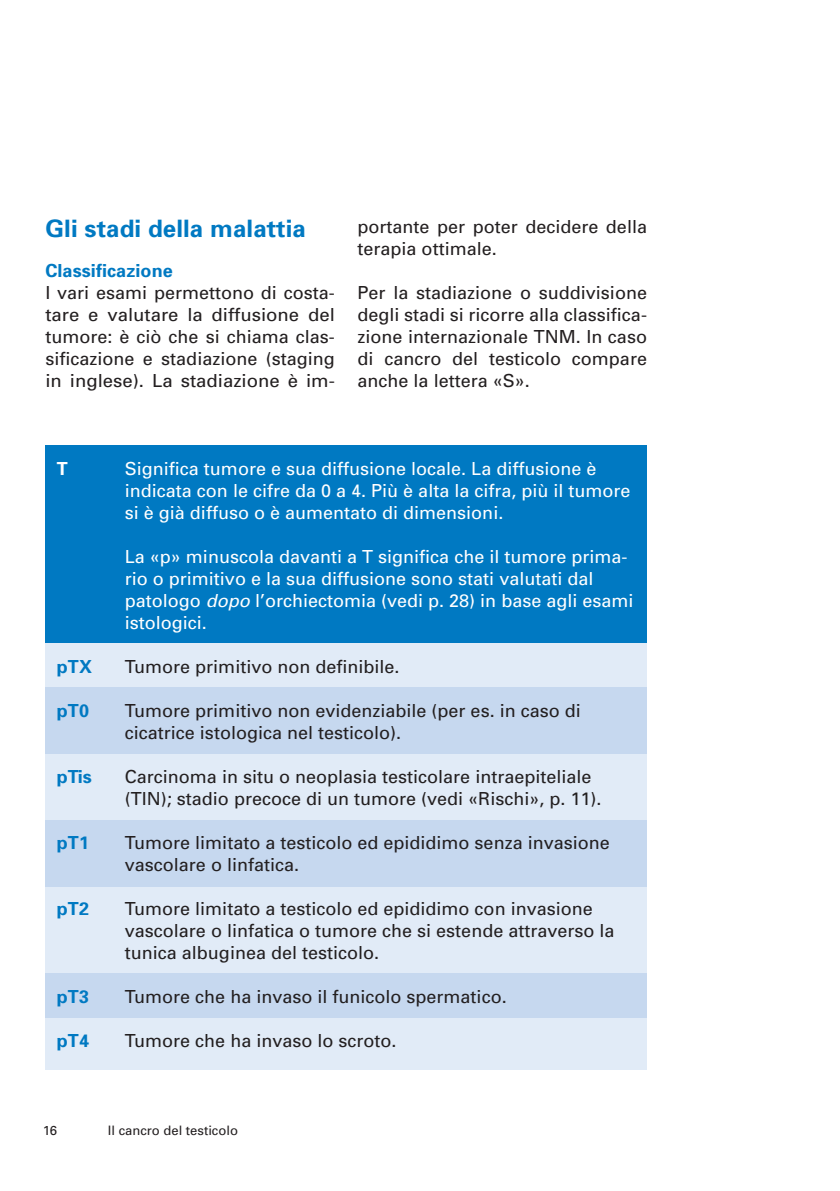
<style>
.page{position:relative;width:840px;height:1191px;background:#fff}
.page>*{position:absolute;margin:0;border:0;box-sizing:border-box;transform-origin:0 0}
.t1{font:700 24px "Univers";letter-spacing:.005em;color:#0079c2}
.t2{font:18px/22px "Univers";color:#231f20}
.t3{font:18px/22px "Univers";color:#fff}
.t4{font:700 18px "Univers";letter-spacing:.005em;color:#0079c2}
.t5{font:700 18px "Univers";color:#fff}
.t6{font:13px "Univers";color:#231f20}
.s1{font-style:italic}
</style>
<div class="page">
<div style="left:45px;top:453px;width:601px;height:616px;background:#e1ebf7"></div>
<div style="left:45px;top:445px;width:601px;height:197px;background:#0079c2"></div>
<div style="left:45px;top:687px;width:601px;height:66px;background:#c6d8ef"></div>
<div style="left:45px;top:820px;width:601px;height:66px;background:#c6d8ef"></div>
<div style="left:45px;top:974px;width:601px;height:44px;background:#c6d8ef"></div>
<h1 class="t1" style="left:45px;top:213px;width:262px">Gli stadi della malattia</h1>
<p class="t4" style="left:45px;top:259px;width:129px">Classificazione</p>
<p class="t2" style="left:45px;top:281px;width:291px;text-align:justify">I vari esami permettono di costa&shy;tare e valutare la diffusione del tumore: è ciò che si chiama clas&shy;sificazione e stadiazione (staging in inglese). La stadiazione è im-</p>
<p class="t2" style="left:357px;top:215px;width:291px">portante per poter decidere della terapia ottimale.</p>
<p class="t2" style="left:357px;top:281px;width:291px;text-align:justify">Per la stadiazione o suddivisione degli stadi si ricorre alla classifica&shy;zione internazionale TNM. In caso di cancro del testicolo compare anche la lettera «S».</p>
<p class="t5" style="left:57px;top:457px;width:12px">T</p>
<p class="t3" style="left:125px;top:457px;width:507px">Significa tumore e sua diffusione locale. La diffusione è indicata con le cifre da 0 a 4. Più è alta la cifra, più il tumore si è già diffuso o è aumentato di dimensioni.</p>
<p class="t3" style="left:125px;top:545px;width:510px">La «p» minuscola davanti a T significa che il tumore prima&shy;rio o primitivo e la sua diffusione sono stati valutati dal patologo <span class="s1">dopo</span> l’orchiectomia (vedi p. 28) in base agli esami istologici.</p>
<p class="t4" style="left:57px;top:655px;width:37px">pTX</p>
<p class="t2" style="left:125px;top:655px;width:276px">Tumore primitivo non definibile.</p>
<p class="t4" style="left:57px;top:699px;width:34px">pT0</p>
<p class="t2" style="left:125px;top:699px;width:457px">Tumore primitivo non evidenziabile (per es. in caso di cicatrice istologica nel testicolo).</p>
<p class="t4" style="left:57px;top:765px;width:37px">pTis</p>
<p class="t2" style="left:125px;top:765px;width:478px">Carcinoma in situ o neoplasia testicolare intraepiteliale (TIN); stadio precoce di un tumore (vedi «Rischi», p. 11).</p>
<p class="t4" style="left:57px;top:831px;width:34px">pT1</p>
<p class="t2" style="left:125px;top:831px;width:486px">Tumore limitato a testicolo ed epididimo senza invasione vascolare o linfatica.</p>
<p class="t4" style="left:57px;top:897px;width:34px">pT2</p>
<p class="t2" style="left:125px;top:897px;width:491px">Tumore limitato a testicolo ed epididimo con invasione vascolare o linfatica o tumore che si estende attraverso la tunica albuginea del testicolo.</p>
<p class="t4" style="left:57px;top:985px;width:34px">pT3</p>
<p class="t2" style="left:125px;top:985px;width:383px">Tumore che ha invaso il funicolo spermatico.</p>
<p class="t4" style="left:57px;top:1029px;width:34px">pT4</p>
<p class="t2" style="left:125px;top:1029px;width:273px">Tumore che ha invaso lo scroto.</p>
<p class="t6" style="left:43px;top:1122px;width:16px">16</p>
<p class="t6" style="left:108px;top:1122px;width:132px">Il cancro del testicolo</p>
</div>
